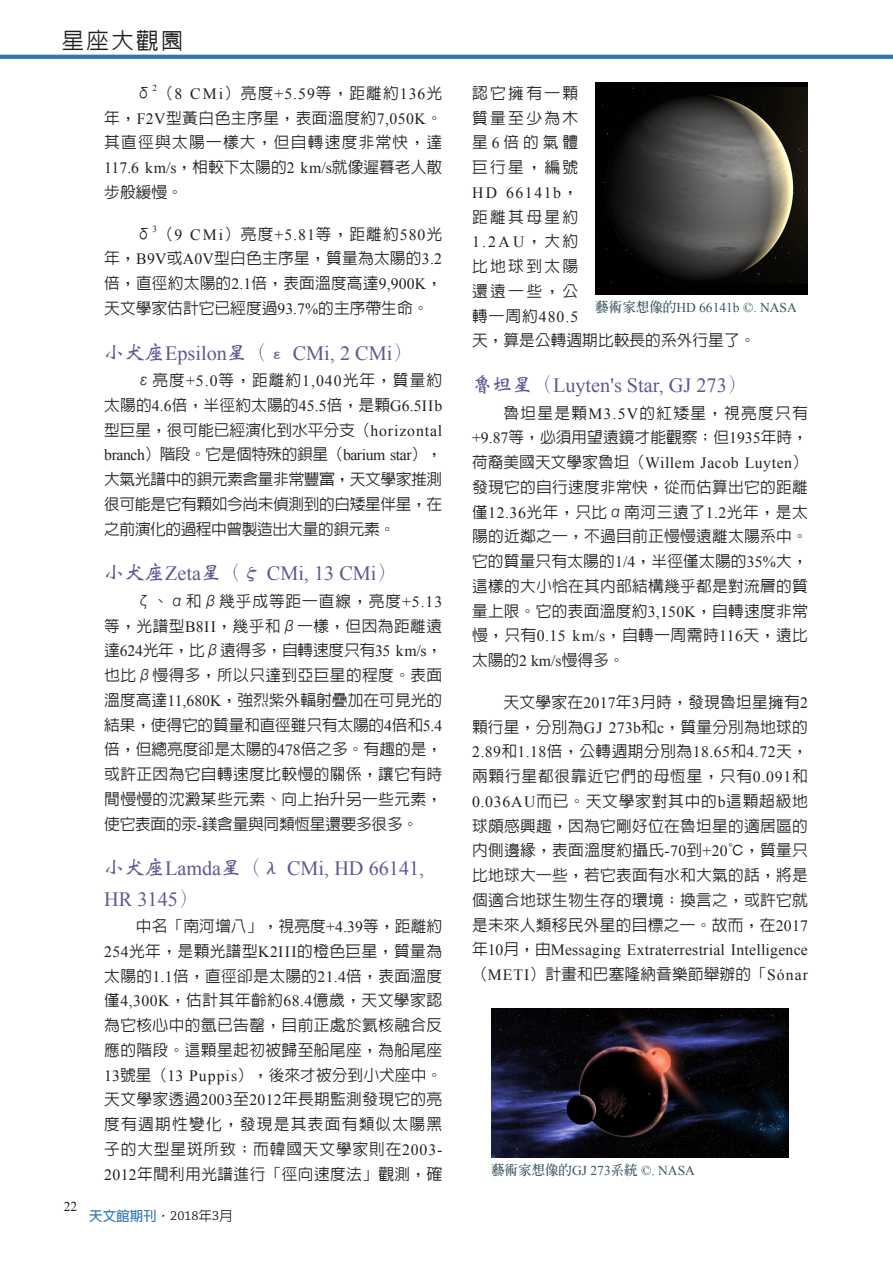
<style>
.page{position:relative;width:893px;height:1263px;background:#fff}
.page>*{position:absolute;margin:0;border:0;box-sizing:border-box;transform-origin:0 0}
.t1{font:500 22.5px "Lin Gothic";letter-spacing:.1em;color:#231f20}
.小小標{font:20.25px/30.5px "Times New Roman";color:#635692}
.內文{font:500 15.75px/24.8px "Lin Gothic";letter-spacing:.015em;color:#231f20;text-align:justify}
.內文-2{font:500 15.75px/24.8px "Lin Gothic";letter-spacing:.15em;color:#231f20}
.內文-3{font:15.75px "Times New Roman";letter-spacing:.065em;color:#231f20}
.說明文字{font:13.5px "Times New Roman";color:#38555f}
.t2{font:700 13.5px "Lin Gothic";color:#3077af}
.t3{font:13.5px "Times New Roman";color:#231f20}
.內文-4{font:9.15px "Times New Roman";color:#231f20}
.s1{font-family:"Times New Roman";font-weight:400}
.s2{font-family:"Lin Gothic";font-weight:500}
.s3{font-family:"Wei Bei";font-weight:700}
.s4{font-weight:500;font-style:italic;color:#231f20}
.s5{font-family:"Chaparral Pro";font-weight:400;color:#231f20}
.s6{font-weight:500;color:#231f20}
.s7{font-family:"Inn Ming";font-weight:700}
</style>
<div class="page">
<svg style="left:0;top:55px;width:893px;height:4px;background:#3479b0"></svg>
<img style="left:595px;top:82px;width:213px;height:213px">
<img style="left:491px;top:1009px;width:298px;height:148px">
<h1 class="t1" style="left:62px;top:29px;width:123px">星座大觀園</h1>
<p class="t3" style="left:64px;top:1197px;width:15px">22</p>
<p class="內文-4" style="left:153px;top:82px;width:6px">2</p>
<p class="內文" style="left:104px;top:105px;width:339px">年，<span class="s1">F2V</span>型黃白色主序星，表面溫度約<span class="s1">7,050K</span>。其直徑與太陽一樣大，但自轉速度非常快，達<span class="s1">117.6 km/s</span>，相較下太陽的<span class="s1">2 km/s</span>就像遲暮老人散步般緩慢。</p>
<p class="內文-3" style="left:136px;top:224px;width:308px"><span class="s2">δ （</span>9 CMi<span class="s2">）亮度</span>+5.81<span class="s2">等，距離約</span>580<span class="s2">光</span></p>
<p class="內文-3" style="left:136px;top:83px;width:308px"><span class="s2">δ （</span>8 CMi<span class="s2">）亮度</span>+5.59<span class="s2">等，距離約</span>136<span class="s2">光</span></p>
<p class="內文-4" style="left:153px;top:223px;width:6px">3</p>
<p class="內文" style="left:104px;top:246px;width:339px">年，<span class="s1">B9V</span>或<span class="s1">A0V</span>型白色主序星，質量為太陽的<span class="s1">3.2</span>倍，直徑約太陽的<span class="s1">2.1</span>倍，表面溫度高達<span class="s1">9,900K</span>，天文學家估計它已經度過<span class="s1">93.7%</span>的主序帶生命。</p>
<p class="小小標" style="left:104px;top:337px;width:310px"><span class="s3">小犬座</span>Epsilon<span class="s3">星（ε</span> CMi, 2 CMi<span class="s3">）</span></p>
<p class="內文" style="left:104px;top:368px;width:339px;text-indent:32px">ε亮度<span class="s1">+5.0</span>等，距離約<span class="s1">1,040</span>光年，質量約太陽的<span class="s1">4.6</span>倍，半徑約太陽的<span class="s1">45.5</span>倍，是顆<span class="s1">G6.5IIb</span>型巨星，很可能已經演化到水平分支（<span class="s1">horizontal branch</span>）階段。它是個特殊的鋇星（<span class="s1">barium star</span>），大氣光譜中的鋇元素含量非常豐富，天文學家推測很可能是它有顆如今尚未偵測到的白矮星伴星，在之前演化的過程中曾製造出大量的鋇元素。</p>
<p class="小小標" style="left:104px;top:558px;width:294px"><span class="s3">小犬座</span>Zeta<span class="s3">星（ζ</span> CMi, 13 CMi<span class="s3">）</span></p>
<p class="內文" style="left:104px;top:588px;width:339px;text-indent:32px">ζ、α和β幾乎成等距一直線，亮度<span class="s1">+5.13</span>等，光譜型<span class="s1">B8II</span>，幾乎和β一樣，但因為距離遠達<span class="s1">624</span>光年，比β遠得多，自轉速度只有<span class="s1">35 km/s</span>，也比β慢得多，所以只達到亞巨星的程度。表面溫度高達<span class="s1">11,680K</span>，強烈紫外輻射疊加在可見光的結果，使得它的質量和直徑雖只有太陽的<span class="s1">4</span>倍和<span class="s1">5.4</span>倍，但總亮度卻是太陽的<span class="s1">478</span>倍之多。有趣的是，或許正因為它自轉速度比較慢的關係，讓它有時間慢慢的沈澱某些元素、向上抬升另一些元素，使它表面的汞<span class="s1">-</span>鎂含量與同類恆星還要多很多。</p>
<p class="小小標" style="left:104px;top:853px;width:322px"><span class="s3">小犬座</span>Lamda<span class="s3">星（λ</span> CMi, HD 66141,<br>HR 3145<span class="s3">）</span></p>
<p class="內文" style="left:104px;top:914px;width:340px;text-indent:32px">中名「南河增八」，視亮度<span class="s1">+4.39</span>等，距離約<span class="s1">254</span>光年，是顆光譜型<span class="s1">K2III</span>的橙色巨星，質量為太陽的<span class="s1">1.1</span>倍，直徑卻是太陽的<span class="s1">21.4</span>倍，表面溫度僅<span class="s1">4,300K</span>，估計其年齡約<span class="s1">68.4</span>億歲，天文學家認為它核心中的氫已告罄，目前正處於氦核融合反應的階段。這顆星起初被歸至船尾座，為船尾座<span class="s1">13</span>號星（<span class="s1">13 Puppis</span>），後來才被分到小犬座中。天文學家透過<span class="s1">2003</span>至<span class="s1">2012</span>年長期監測發現它的亮度有週期性變化，發現是其表面有類似太陽黑子的大型星斑所致；而韓國天文學家則在<span class="s1">2003- 2012</span>年間利用光譜進行「徑向速度法」觀測，確</p>
<p class="t2" style="left:89px;top:1209px;width:145px">天文館期刊<span class="s4">‧</span><span class="s5">2018</span><span class="s6">年</span><span class="s5">3</span><span class="s6">月</span></p>
<p class="內文-2" style="left:472px;top:81px;width:285px">認它擁有一顆<br>質量至少為木<br>星<span class="s1">6</span>倍的氣體<br>巨行星，編號<br><span class="s1">HD 66141b</span>，<br>距離其母星約<br><span class="s1">1.2AU</span>，大約<br>比地球到太陽<br>還遠一些，公<br>轉一周約<span class="s1">480.5<br></span>天，算是公轉週期比較長的系外行星了。</p>
<p class="小小標" style="left:472px;top:370px;width:277px"><span class="s3">魯坦星（</span>Luyten's Star, GJ 273<span class="s3">）</span></p>
<p class="內文" style="left:472px;top:400px;width:337px;text-indent:32px">魯坦星是顆<span class="s1">M3.5V</span>的紅矮星，視亮度只有<span class="s1">+9.87</span>等，必須用望遠鏡才能觀察；但<span class="s1">1935</span>年時，荷裔美國天文學家魯坦（<span class="s1">Willem Jacob Luyten</span>）發現它的自行速度非常快，從而估算出它的距離僅<span class="s1">12.36</span>光年，只比α南河三遠了<span class="s1">1.2</span>光年，是太陽的近鄰之一，不過目前正慢慢遠離太陽系中。它的質量只有太陽的<span class="s1">1/4</span>，半徑僅太陽的<span class="s1">35%</span>大，這樣的大小恰在其內部結構幾乎都是對流層的質量上限。它的表面溫度約<span class="s1">3,150K</span>，自轉速度非常慢，只有<span class="s1">0.15 km/s</span>，自轉一周需時<span class="s1">116</span>天，遠比太陽的<span class="s1">2 km/s</span>慢得多。</p>
<p class="內文" style="left:472px;top:689px;width:337px;text-indent:32px">天文學家在<span class="s1">2017</span>年<span class="s1">3</span>月時，發現魯坦星擁有<span class="s1">2</span>顆行星，分別為<span class="s1">GJ 273b</span>和<span class="s1">c</span>，質量分別為地球的<span class="s1">2.89</span>和<span class="s1">1.18</span>倍，公轉週期分別為<span class="s1">18.65</span>和<span class="s1">4.72</span>天，兩顆行星都很靠近它們的母恆星，只有<span class="s1">0.091</span>和<span class="s1">0.036AU</span>而已。天文學家對其中的<span class="s1">b</span>這顆超級地球頗感興趣，因為它剛好位在魯坦星的適居區的內側邊緣，表面溫度約攝氏<span class="s1">-70</span>到<span class="s1">+20</span>℃，質量只比地球大一些，若它表面有水和大氣的話，將是個適合地球生物生存的環境；換言之，或許它就是未來人類移民外星的目標之一。故而，在<span class="s1">2017</span>年<span class="s1">10</span>月，由<span class="s1">Messaging Extraterrestrial Intelligence</span>（<span class="s1">METI</span>）計畫和巴塞隆納音樂節舉辦的「<span class="s1">Sónar</span></p>
<p class="說明文字" style="left:595px;top:299px;width:203px"><span class="s7">藝術家想像的</span>HD 66141b ©. NASA</p>
<p class="說明文字" style="left:491px;top:1161px;width:205px"><span class="s7">藝術家想像的</span>GJ 273<span class="s7">系統</span> ©. NASA</p>
</div>
